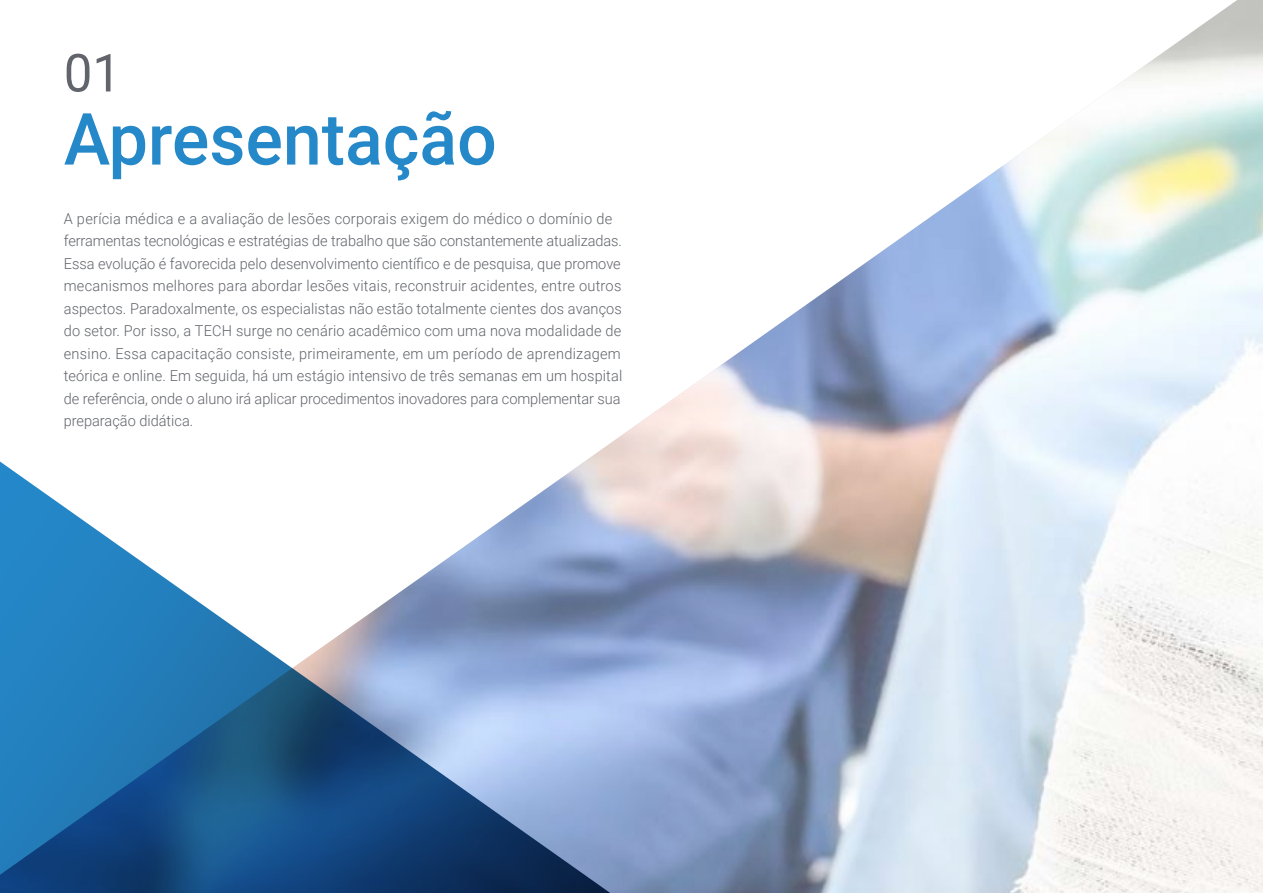
<style>
.page{position:relative;width:1263px;height:893px;background:#fff}
.page>*{position:absolute;margin:0;border:0;box-sizing:border-box;transform-origin:0 0}
.t1{font:500 72px "Roboto";color:#2488c9}
.t2{font:52.5px "Roboto";color:#61646a}
.t3{font:300 15px/22.5px "Roboto";letter-spacing:.005em;color:#61646a}
</style>
<div class="page">
<img style="left:607px;top:0;width:656px;height:893px">
<svg style="left:0;top:446px;width:640px;height:447px"></svg>
<h2 class="t2" style="left:64px;top:36px;width:59px">01</h2>
<h1 class="t1" style="left:64px;top:89px;width:435px">Apresentação</h1>
<p class="t3" style="left:64px;top:207px;width:560px">A perícia médica e a avaliação de lesões corporais exigem do médico o domínio de ferramentas tecnológicas e estratégias de trabalho que são constantemente atualizadas.<br>Essa evolução é favorecida pelo desenvolvimento científico e de pesquisa, que promove mecanismos melhores para abordar lesões vitais, reconstruir acidentes, entre outros aspectos. Paradoxalmente, os especialistas não estão totalmente cientes dos avanços do setor. Por isso, a TECH surge no cenário acadêmico com uma nova modalidade de ensino. Essa capacitação consiste, primeiramente, em um período de aprendizagem teórica e online. Em seguida, há um estágio intensivo de três semanas em um hospital de referência, onde o aluno irá aplicar procedimentos inovadores para complementar sua preparação didática.</p>
</div>
